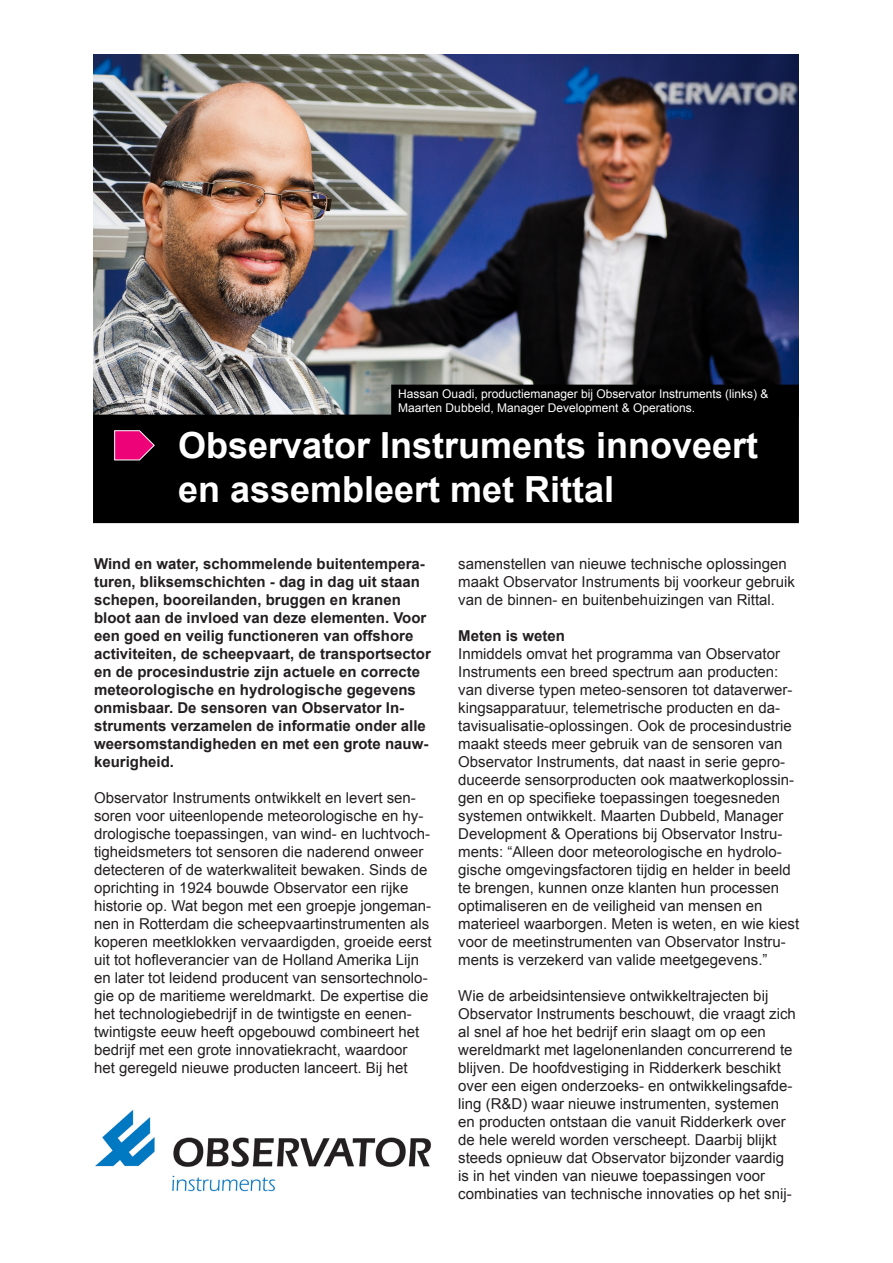
<style>
.page{position:relative;width:893px;height:1263px;background:#fff}
.page>*{position:absolute;margin:0;border:0;box-sizing:border-box;transform-origin:0 0}
.t1{font:700 36px/43.2px "Arial";color:#fff}
.t2{font:15px/18px "Arial";color:#231f20}
.t3{font:700 15px/18px "Arial";color:#231f20}
.t4{font:12px "Arial";color:#fff}
</style>
<div class="page">
<img style="left:93px;top:54px;width:706px;height:361px">
<div style="left:93px;top:415px;width:706px;height:108px;background:#000"></div>
<svg style="left:114px;top:430px;width:41px;height:31px"></svg>
<div style="left:391px;top:385px;width:408px;height:32px;background:#000"></div>
<img style="left:95px;top:1109px;width:336px;height:83px">
<p class="t4" style="left:398px;top:385px;width:372px">Hassan Ouadi, productiemanager bij Observator Instruments (links) &amp;</p>
<p class="t4" style="left:398px;top:400px;width:298px">Maarten Dubbeld, Manager Development &amp; Operations.</p>
<p class="t1" style="left:178px;top:425px;width:582px">Observator Instruments innoveert en assembleert met Rittal</p>
<p class="t3" style="left:94px;top:555px;width:338px">Wind en water, schommelende buitentempera&shy;turen, bliksemschichten - dag in dag uit staan schepen, booreilanden, bruggen en kranen bloot aan de invloed van deze elementen. Voor een goed en veilig functioneren van offshore activiteiten, de scheepvaart, de transportsector en de procesindustrie zijn actuele en correcte meteorologische en hydrologische gegevens onmisbaar. De sensoren van Observator In&shy;struments verzamelen de informatie onder alle weersomstandigheden en met een grote nauw&shy;keurigheid.</p>
<p class="t2" style="left:94px;top:789px;width:339px">Observator Instruments ontwikkelt en levert sen&shy;soren voor uiteenlopende meteorologische en hy&shy;drologische toepassingen, van wind- en luchtvoch&shy;tigheidsmeters tot sensoren die naderend onweer detecteren of de waterkwaliteit bewaken. Sinds de oprichting in 1924 bouwde Observator een rijke historie op. Wat begon met een groepje jongeman&shy;nen in Rotterdam die scheepvaartinstrumenten als koperen meetklokken vervaardigden, groeide eerst uit tot hofleverancier van de Holland Amerika Lijn en later tot leidend producent van sensortechnolo&shy;gie op de maritieme wereldmarkt. De expertise die het technologiebedrijf in de twintigste en eenen&shy;twintigste eeuw heeft opgebouwd combineert het bedrijf met een grote innovatiekracht, waardoor het geregeld nieuwe producten lanceert. Bij het</p>
<p class="t2" style="left:458px;top:555px;width:338px">samenstellen van nieuwe technische oplossingen maakt Observator Instruments bij voorkeur gebruik van de binnen- en buitenbehuizingen van Rittal.</p>
<p class="t3" style="left:458px;top:627px;width:108px">Meten is weten</p>
<p class="t2" style="left:458px;top:645px;width:342px">Inmiddels omvat het programma van Observator Instruments een breed spectrum aan producten: van diverse typen meteo-sensoren tot dataverwer&shy;kingsapparatuur, telemetrische producten en da&shy;tavisualisatie-oplossingen. Ook de procesindustrie maakt steeds meer gebruik van de sensoren van Observator Instruments, dat naast in serie gepro&shy;duceerde sensorproducten ook maatwerkoplossin&shy;gen en op specifieke toepassingen toegesneden systemen ontwikkelt. Maarten Dubbeld, Manager Development &amp; Operations bij Observator Instru&shy;ments: “Alleen door meteorologische en hydrolo&shy;gische omgevingsfactoren tijdig en helder in beeld te brengen, kunnen onze klanten hun processen optimaliseren en de veiligheid van mensen en materieel waarborgen. Meten is weten, en wie kiest voor de meetinstrumenten van Observator Instru&shy;ments is verzekerd van valide meetgegevens.”</p>
<p class="t2" style="left:458px;top:987px;width:339px">Wie de arbeidsintensieve ontwikkeltrajecten bij Observator Instruments beschouwt, die vraagt zich al snel af hoe het bedrijf erin slaagt om op een wereldmarkt met lagelonenlanden concurrerend te blijven. De hoofdvestiging in Ridderkerk beschikt over een eigen onderzoeks- en ontwikkelingsafde&shy;ling (R&amp;D) waar nieuwe instrumenten, systemen en producten ontstaan die vanuit Ridderkerk over de hele wereld worden verscheept. Daarbij blijkt steeds opnieuw dat Observator bijzonder vaardig is in het vinden van nieuwe toepassingen voor combinaties van technische innovaties op het snij-</p>
</div>
